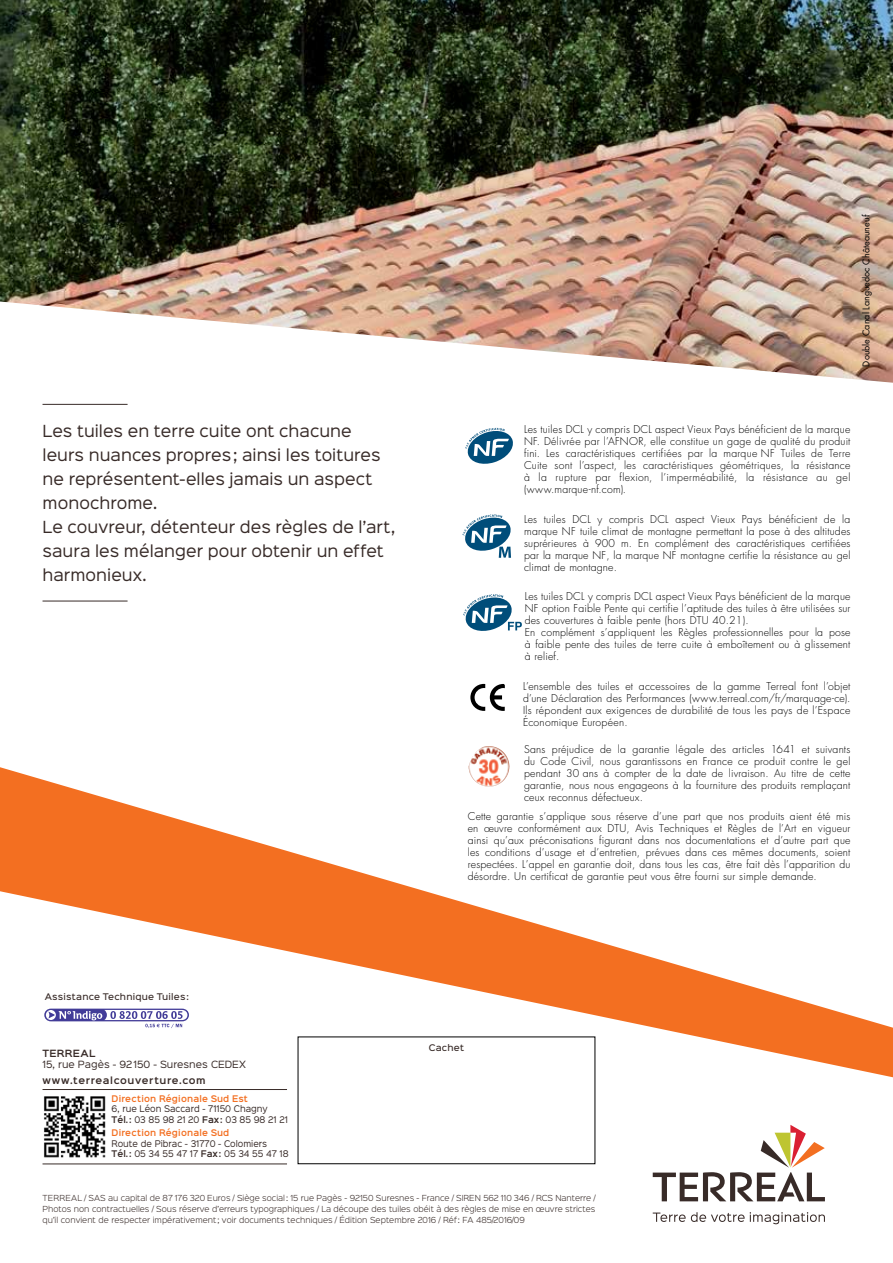
<style>
.page{position:relative;width:893px;height:1263px;background:#fff}
.page>*{position:absolute;margin:0;border:0;box-sizing:border-box;transform-origin:0 0}
.t1{font:15px/24px "Sinkin Sans 400";letter-spacing:.005em;color:#382b28}
.t2{font:300 10.5px/12px "Futura";letter-spacing:.015em;color:#000;text-align:justify}
.t3{font:9px "Sinkin Sans 400";color:#382b28}
.t4{font:9px "Futura";color:#000}
.t5{font:600 9px "Sinkin Sans 600";letter-spacing:.055em;color:#382b28}
.t6{font:600 9px "Sinkin Sans 600";letter-spacing:.035em;color:#382b28}
.t7{font:8.25px/10.5px "Sinkin Sans 400";color:#382b28;scale:.95 1}
.t8{font:600 8.25px "Sinkin Sans 600";letter-spacing:.025em;color:#f36f21;scale:.95 1}
.t9{font:500 8.25px "Sinkin Sans 500";letter-spacing:.025em;color:#382b28}
.t10{font:300 7.5px/10.6px "Sinkin Sans 300";color:#382b28;text-align:justify}
.s1{font-family:"Sinkin Sans 600";font-weight:600}
</style>
<div class="page">
<img style="left:0;top:0;width:893px;height:383px">
<svg style="left:0;top:767px;width:893px;height:310px"></svg>
<hr style="left:43px;top:404px;width:85px;height:1px;background:#382b28">
<hr style="left:43px;top:601px;width:85px;height:1px;background:#382b28">
<img style="left:44px;top:1096px;width:62px;height:62px">
<hr style="left:43px;top:1164px;width:244px;height:1px;background:#382b28">
<hr style="left:43px;top:1089px;width:244px;height:1px;background:#382b28">
<svg style="left:653px;top:1125px;width:172px;height:76px"></svg>
<svg style="left:653px;top:1212px;width:172px;height:12px"></svg>
<svg style="left:43px;top:1008px;width:147px;height:14px"></svg>
<svg style="left:44px;top:1009px;width:145px;height:19px"></svg>
<svg style="left:468px;top:745px;width:48px;height:58px"></svg>
<img style="left:469px;top:746px;width:30px;height:41px">
<svg style="left:465px;top:428px;width:48px;height:36px"></svg>
<svg style="left:462px;top:514px;width:49px;height:44px"></svg>
<svg style="left:463px;top:594px;width:59px;height:37px"></svg>
<svg style="left:470px;top:684px;width:35px;height:27px"></svg>
<h1 class="t1" style="left:43px;top:418px;width:354px">Les tuiles en terre cuite ont chacune leurs nuances propres; ainsi les toitures ne représentent-elles jamais un aspect monochrome.<br>Le couvreur, détenteur des règles de l’art, saura les mélanger pour obtenir un effet harmonieux.</h1>
<p class="t4" style="left:860px;top:366px;width:153px;rotate:-90deg">Double canal Languedoc Châteauneuf</p>
<p class="t2" style="left:524px;top:424px;width:328px">Les tuiles DCL y compris DCL aspect Vieux Pays bénéficient de la marque NF. Délivrée par l’AFNOR, elle constitue un gage de qualité du produit fini. Les caractéristiques certifiées par la marque NF Tuiles de Terre Cuite sont l’aspect, les caractéristiques géométriques, la résistance à la rupture par flexion, l’imperméabilité, la résistance au gel (www.marque-nf.com).</p>
<p class="t2" style="left:524px;top:513px;width:328px">Les tuiles DCL y compris DCL aspect Vieux Pays bénéficient de la marque NF tuile climat de montagne permettant la pose à des altitudes suprérieures à 900 m. En complément des caractéristiques certifiées par la marque NF, la marque NF montagne certifie la résistance au gel climat de montagne.</p>
<p class="t2" style="left:525px;top:590px;width:327px;text-align:left">Les tuiles DCL y compris DCL aspect Vieux Pays bénéficient de la marque NF option Faible Pente qui certifie l’aptitude des tuiles à être utilisées sur des couvertures à faible pente (hors DTU 40.21).<br>En complément s’appliquent les Règles professionnelles pour la pose à faible pente des tuiles de terre cuite à emboîtement ou à glissement à relief.</p>
<p class="t2" style="left:523px;top:680px;width:329px">L’ensemble des tuiles et accessoires de la gamme Terreal font l’objet d’une Déclaration des Performances (www.terreal.com/fr/marquage-ce).<br>Ils répondent aux exigences de durabilité de tous les pays de l’Espace Économique Européen.</p>
<p class="t2" style="left:524px;top:743px;width:328px">Sans préjudice de la garantie légale des articles 1641 et suivants du Code Civil, nous garantissons en France ce produit contre le gel pendant 30 ans à compter de la date de livraison. Au titre de cette garantie, nous nous engageons à la fourniture des produits remplaçant ceux reconnus défectueux.</p>
<p class="t2" style="left:468px;top:810px;width:384px">Cette garantie s’applique sous réserve d’une part que nos produits aient été mis en œuvre conformément aux DTU, Avis Techniques et Règles de l’Art en vigueur ainsi qu’aux préconisations figurant dans nos documentations et d’autre part que les conditions d’usage et d’entretien, prévues dans ces mêmes documents, soient respectées. L’appel en garantie doit, dans tous les cas, être fait dès l’apparition du désordre. Un certificat de garantie peut vous être fourni sur simple demande.</p>
<p class="t9" style="left:45px;top:989px;width:146px">Assistance Technique Tuiles:</p>
<p class="t6" style="left:43px;top:1045px;width:54px">Terreal</p>
<p class="t3" style="left:43px;top:1057px;width:205px">15, rue Pagès - 92150 - Suresnes Cedex</p>
<p class="t5" style="left:43px;top:1073px;width:165px">www.terrealcouverture.com</p>
<p class="t8" style="left:112px;top:1091px;width:145px">Direction Régionale Sud Est</p>
<p class="t7" style="left:112px;top:1103px;width:187px">6, rue Léon Saccard - 71150 Chagny<br><span class="s1">Tél.:</span> 03 85 98 21 20 <span class="s1">Fax:</span> 03 85 98 21 21</p>
<p class="t8" style="left:112px;top:1125px;width:125px">Direction Régionale Sud</p>
<p class="t7" style="left:112px;top:1137px;width:188px">Route de Pibrac - 31770 - Colomiers<br><span class="s1">Tél.:</span> 05 34 55 47 17 <span class="s1">Fax:</span> 05 34 55 47 18</p>
<p class="t9" style="left:429px;top:1040px;width:37px">Cachet</p>
<p class="t10" style="left:43px;top:1192px;width:554px">Terreal / SAS au capital de 87 176 320 Euros / Siège social: 15 rue Pagès - 92150 Suresnes - France / SIRE N 562 110 346 / RCS Nanterre / Photos non contractuelles / Sous réserve d’erreurs typographiques / La découpe des tuiles obéit à des règles de mise en œuvre strictes qu’il convient de respecter impérativement ; voir documents techniques / Édition Septembre 2016 / Réf: FA 485/2016/09</p>
</div>
